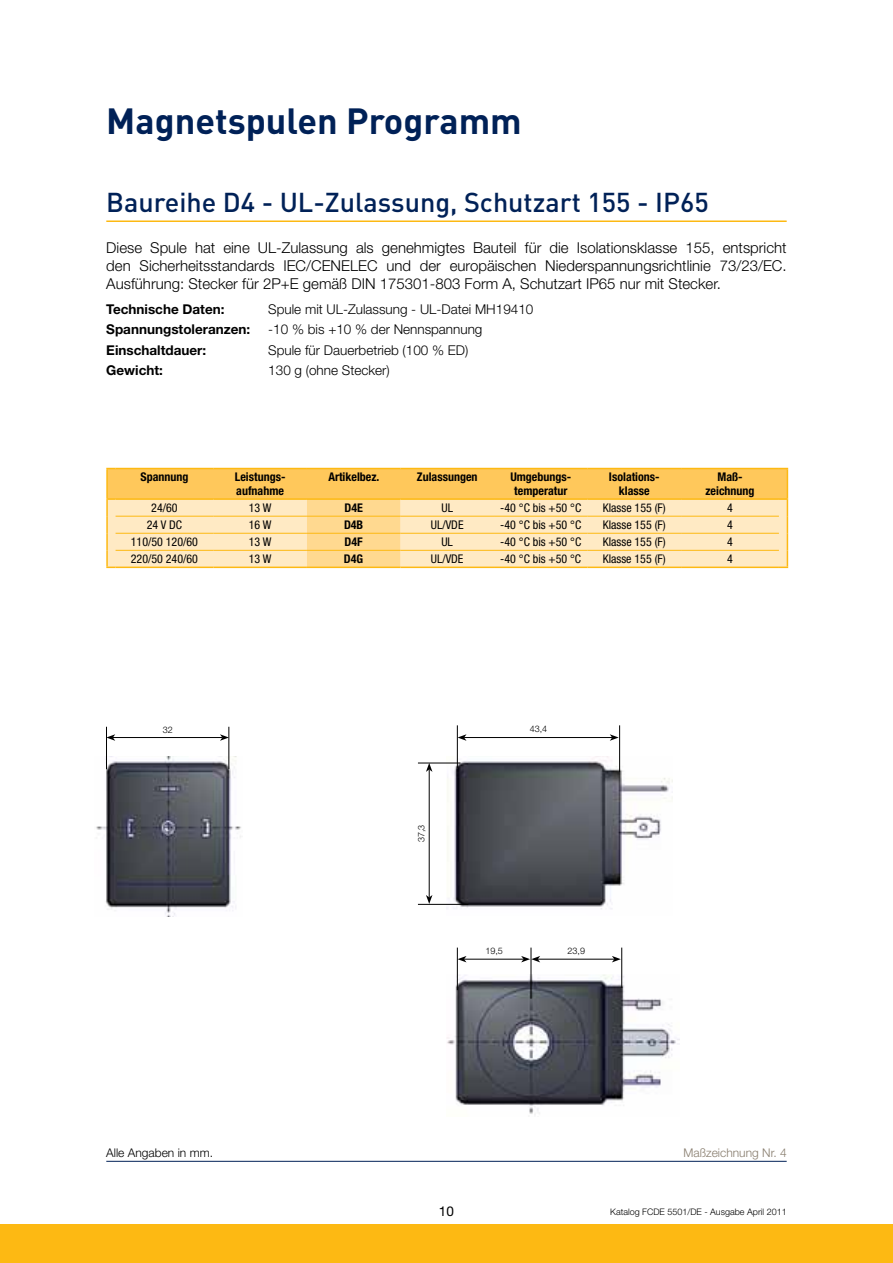
<style>
.page{position:relative;width:893px;height:1263px;background:#fff}
.page>*{position:absolute;margin:0;border:0;box-sizing:border-box;transform-origin:0 0}
.t1{font:700 36px "DINOT";color:#002157}
.t2{font:500 27px "DINOT";color:#002157}
.t3{font:300 15px/18px "Helvetica Neue LT Std";color:#000;text-align:justify}
.t4{font:300 13.5px "Helvetica Neue LT Std";color:#000}
.t5{font:700 13.5px "Helvetica Neue LT Std";color:#000}
.t6{font:13.5px "Helvetica Neue LT Std";color:#000}
.t7{font:condensed 12px "Helvetica Neue LT Std";color:#000}
.t8{font:700 condensed 12px/13.5px "Helvetica Neue LT Std";color:#000;text-align:center}
.t9{font:300 12px "Helvetica Neue LT Std";color:#000}
.t10{font:300 12px "Helvetica Neue LT Std";color:#887d6e}
.t11{font:300 9px "Helvetica Neue LT Std";color:#000}
</style>
<div class="page">
<div style="left:0;top:1225px;width:893px;height:38px;background:#fdb913"></div>
<img style="left:96px;top:756px;width:145px;height:161px">
<img style="left:446px;top:756px;width:227px;height:154px">
<img style="left:447px;top:975px;width:233px;height:140px">
<hr style="left:418px;top:763px;width:42px;height:1px;background:#000">
<hr style="left:418px;top:904px;width:50px;height:1px;background:#000">
<hr style="left:106px;top:727px;width:1px;height:42px;background:#000">
<hr style="left:229px;top:727px;width:1px;height:42px;background:#000">
<hr style="left:457px;top:725px;width:1px;height:43px;background:#000">
<hr style="left:619px;top:725px;width:1px;height:47px;background:#000">
<hr style="left:457px;top:947px;width:1px;height:43px;background:#000">
<hr style="left:621px;top:947px;width:1px;height:41px;background:#000">
<hr style="left:531px;top:947px;width:1px;height:52px;background:#000">
<hr style="left:429px;top:769px;width:1px;height:128px;background:#000">
<svg style="left:426px;top:895px;width:6px;height:9px"></svg>
<svg style="left:426px;top:763px;width:6px;height:9px"></svg>
<hr style="left:113px;top:737px;width:109px;height:1px;background:#000">
<svg style="left:220px;top:734px;width:9px;height:7px"></svg>
<svg style="left:107px;top:734px;width:8px;height:7px"></svg>
<hr style="left:464px;top:737px;width:148px;height:1px;background:#000">
<svg style="left:610px;top:734px;width:9px;height:7px"></svg>
<svg style="left:458px;top:734px;width:8px;height:7px"></svg>
<hr style="left:464px;top:959px;width:60px;height:1px;background:#000">
<svg style="left:458px;top:956px;width:8px;height:6px"></svg>
<hr style="left:538px;top:959px;width:76px;height:1px;background:#000">
<svg style="left:612px;top:956px;width:9px;height:6px"></svg>
<svg style="left:521px;top:956px;width:19px;height:6px"></svg>
<hr style="left:106px;top:1161px;width:681px;height:1px;background:#002157">
<hr style="left:106px;top:220px;width:681px;height:2px;background:#fdb913">
<svg style="left:106px;top:468px;width:682px;height:100px;background:#feda93"></svg>
<h1 class="t1" style="left:106px;top:96px;width:417px">Magnetspulen Programm</h1>
<h2 class="t2" style="left:106px;top:184px;width:604px">Baureihe D4 - UL-Zulassung, Schutzart 155 - IP65</h2>
<p class="t3" style="left:106px;top:238px;width:682px">Diese Spule hat eine UL-Zulassung als genehmigtes Bauteil für die Isolationsklasse 155, entspricht den Sicherheitsstandards IEC/CENELEC und der europäischen Niederspannungsrichtlinie 73/23/EC.<br>Ausführung: Stecker für 2P+E gemäß DIN 175301-803 Form A, Schutzart IP65 nur mit Stecker.</p>
<p class="t5" style="left:106px;top:301px;width:120px">Technische Daten:</p>
<p class="t4" style="left:268px;top:301px;width:267px">Spule mit UL-Zulassung - UL-Datei MH19410</p>
<p class="t5" style="left:106px;top:321px;width:146px">Spannungstoleranzen:</p>
<p class="t4" style="left:268px;top:321px;width:216px">-10 % bis +10 % der Nennspannung</p>
<p class="t5" style="left:106px;top:342px;width:101px">Einschaltdauer:</p>
<p class="t4" style="left:268px;top:342px;width:202px">Spule für Dauerbetrieb (100 % ED)</p>
<p class="t5" style="left:106px;top:362px;width:58px">Gewicht:</p>
<p class="t4" style="left:268px;top:362px;width:123px">130 g (ohne Stecker)</p>
<p class="t8" style="left:140px;top:470px;width:49px">Spannung</p>
<p class="t8" style="left:235px;top:470px;width:52px;text-align:left">Leistungs&shy;aufnahme</p>
<p class="t8" style="left:328px;top:470px;width:53px">Artikelbez.</p>
<p class="t8" style="left:417px;top:470px;width:62px">Zulassungen</p>
<p class="t8" style="left:510px;top:470px;width:62px">Umgebungs&shy;temperatur</p>
<p class="t8" style="left:609px;top:470px;width:52px">Isolations&shy;klasse</p>
<p class="t8" style="left:705px;top:470px;width:51px">Maß&shy;zeichnung</p>
<p class="t7" style="left:151px;top:501px;width:28px">24/60</p>
<p class="t7" style="left:249px;top:501px;width:24px">13 W</p>
<p class="t8" style="left:344px;top:501px;width:20px">D4E</p>
<p class="t7" style="left:441px;top:501px;width:13px">UL</p>
<p class="t7" style="left:500px;top:501px;width:82px">-40 °C bis +50 °C</p>
<p class="t7" style="left:603px;top:501px;width:65px">Klasse 155 (F)</p>
<p class="t7" style="left:727px;top:501px;width:7px">4</p>
<p class="t7" style="left:147px;top:518px;width:37px">24 V DC</p>
<p class="t7" style="left:249px;top:518px;width:24px">16 W</p>
<p class="t8" style="left:344px;top:518px;width:21px">D4B</p>
<p class="t7" style="left:431px;top:518px;width:34px">UL/VDE</p>
<p class="t7" style="left:500px;top:518px;width:82px">-40 °C bis +50 °C</p>
<p class="t7" style="left:603px;top:518px;width:65px">Klasse 155 (F)</p>
<p class="t7" style="left:727px;top:518px;width:7px">4</p>
<p class="t7" style="left:131px;top:535px;width:69px">110/50 120/60</p>
<p class="t7" style="left:249px;top:535px;width:24px">13 W</p>
<p class="t8" style="left:345px;top:535px;width:20px">D4F</p>
<p class="t7" style="left:441px;top:535px;width:13px">UL</p>
<p class="t7" style="left:500px;top:535px;width:82px">-40 °C bis +50 °C</p>
<p class="t7" style="left:603px;top:535px;width:65px">Klasse 155 (F)</p>
<p class="t7" style="left:727px;top:535px;width:7px">4</p>
<p class="t7" style="left:131px;top:552px;width:69px">220/50 240/60</p>
<p class="t7" style="left:249px;top:552px;width:24px">13 W</p>
<p class="t8" style="left:344px;top:552px;width:21px">D4G</p>
<p class="t7" style="left:431px;top:552px;width:34px">UL/VDE</p>
<p class="t7" style="left:500px;top:552px;width:82px">-40 °C bis +50 °C</p>
<p class="t7" style="left:603px;top:552px;width:65px">Klasse 155 (F)</p>
<p class="t7" style="left:727px;top:552px;width:7px">4</p>
<p class="t11" style="left:163px;top:724px;width:12px">32</p>
<p class="t11" style="left:530px;top:723px;width:19px">43,4</p>
<p class="t11" style="left:416px;top:842px;width:19px;rotate:-90deg">37,3</p>
<p class="t11" style="left:485px;top:945px;width:19px">19,5</p>
<p class="t11" style="left:568px;top:945px;width:19px">23,9</p>
<p class="t9" style="left:106px;top:1145px;width:108px">Alle Angaben in mm.</p>
<p class="t10" style="left:683px;top:1145px;width:105px">Maßzeichnung Nr. 4</p>
<p class="t6" style="left:439px;top:1203px;width:17px">10</p>
<p class="t11" style="left:610px;top:1206px;width:178px">Katalog FCDE 5501/DE - Ausgabe April 2011</p>
</div>
